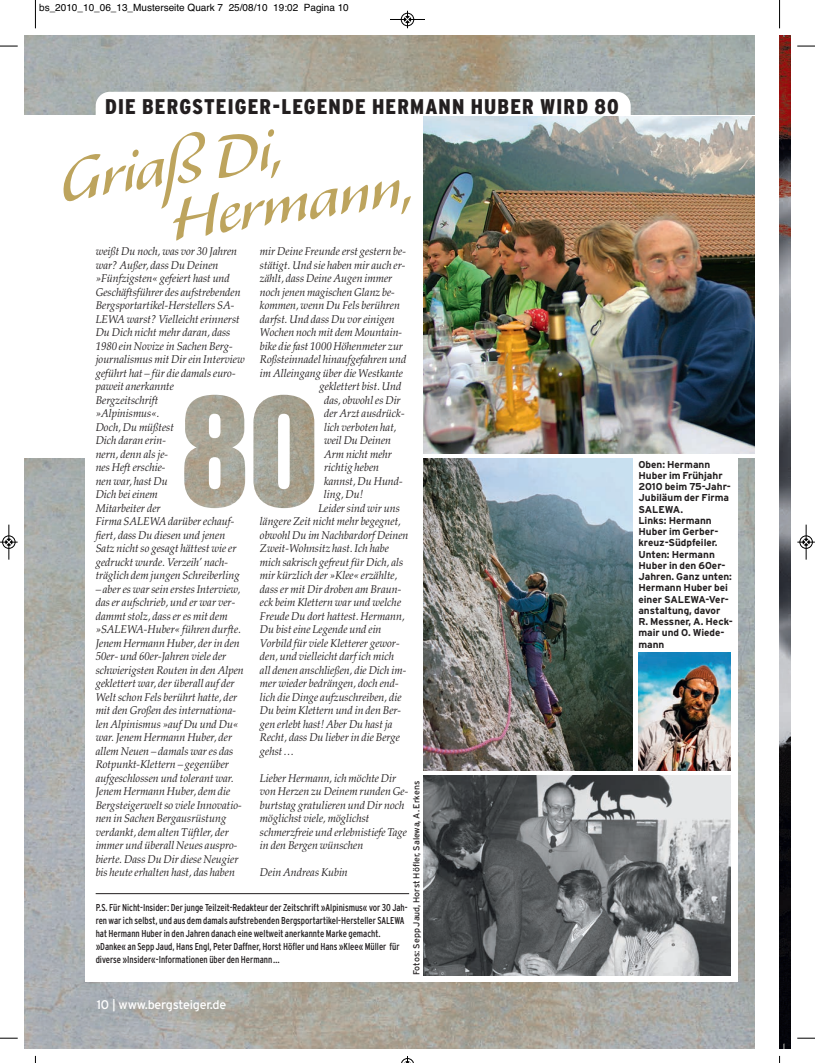
<style>
.page{position:relative;width:815px;height:1063px;background:#fff}
.page>*{position:absolute;margin:0;border:0;box-sizing:border-box;transform-origin:0 0}
.t1{font:75px/56px "Alexa";color:#bda45d}
.t2{font:900 condensed 21.25px "Interstate Plus";letter-spacing:.055em;color:#231f20}
.t3{font:12.5px "Interstate Plus";letter-spacing:-.02em;color:#fff}
.t4{font:italic 11.25px/13.5px "Palatino LT";color:#231f20;scale:.95 1}
.t5{font:condensed 10px/13.1px "Interstate Plus";color:#231f20;scale:.95 1}
.t6{font:700 10px/11.2px "Interstate Plus";color:#231f20}
.t7{font:10px "Helvetica";color:#000}
.t8{font:8.75px "Interstate Plus";color:#231f20}
</style>
<div class="page">
<img style="left:25px;top:459px;width:730px;height:590px">
<img style="left:25px;top:35px;width:730px;height:80px">
<img style="left:780px;top:35px;width:10px;height:1014px">
<div style="left:85px;top:452px;width:652px;height:529px;background:#fff"></div>
<img style="left:423px;top:775px;width:308px;height:200px">
<hr style="left:96px;top:893px;width:313px;height:1px;background:#231f20">
<img style="left:423px;top:459px;width:210px;height:312px">
<img style="left:638px;top:653px;width:93px;height:117px">
<div style="left:96px;top:92px;width:535px;height:63px;background:#fff;border-radius:14px"></div>
<img style="left:423px;top:117px;width:332px;height:336px">
<img style="left:184px;top:395px;width:130px;height:113px">
<svg style="left:35px;top:0;width:1px;height:28px"></svg>
<svg style="left:0;top:46px;width:18px;height:1px"></svg>
<svg style="left:779px;top:0;width:1px;height:28px"></svg>
<svg style="left:797px;top:46px;width:18px;height:1px"></svg>
<svg style="left:0;top:1038px;width:18px;height:1px"></svg>
<svg style="left:797px;top:1038px;width:18px;height:1px"></svg>
<hr style="left:390px;top:19px;width:35px;height:1px;background:#000">
<div style="left:401px;top:13px;width:13px;height:13px;border:1px solid #000;border-radius:50%"></div>
<svg style="left:404px;top:11px;width:7px;height:17px"></svg>
<svg style="left:401px;top:1056px;width:13px;height:7px"></svg>
<div style="left:2px;top:535px;width:14px;height:14px;border:1px solid #fff;border-radius:50%"></div>
<hr style="left:9px;top:525px;width:1px;height:35px;background:#000">
<div style="left:2px;top:536px;width:13px;height:13px;border:1px solid #000;border-radius:50%"></div>
<svg style="left:0;top:539px;width:18px;height:6px"></svg>
<div style="left:799px;top:535px;width:14px;height:14px;border:1px solid #fff;border-radius:50%"></div>
<hr style="left:806px;top:525px;width:1px;height:35px;background:#000">
<div style="left:800px;top:536px;width:13px;height:13px;border:1px solid #000;border-radius:50%"></div>
<svg style="left:797px;top:539px;width:18px;height:6px"></svg>
<p class="t7" style="left:39px;top:4px;width:311px">bs_2010_10_06_13_Musterseite Quark 7 25/08/10 19:02 Pagina 10</p>
<h2 class="t2" style="left:105px;top:99px;width:515px">DIE BERGSTEIGER-LEGENDE HERMANN HUBER WIRD 80</h2>
<h1 class="t1" style="left:157px;top:141px;width:246px;text-indent:-104px;rotate:-9deg">Griaß Di,<br>Hermann,</h1>
<p class="t4" style="left:96px;top:246px;width:158px">weißt Du noch, was vor 30 Jahren war? Außer, dass Du Deinen »Fünfzigsten« gefeiert hast und<br>Geschäftsführer des aufstrebenden<br>Bergsportartikel-Herstellers SA-<br>LEWA warst? Vielleicht erinnerst<br>Du Dich nicht mehr daran, dass<br>1980 ein Novize in Sachen Berg&shy;journalismus mit Dir ein Interview geführt hat – für die damals euro&shy;paweit anerkannte<br>Bergzeitschrift<br>»Alpinismus«.<br>Doch, Du müßtest<br>Dich daran erin-<br>nern, denn als je-<br>nes Heft erschie-<br>nen war, hast Du<br>Dich bei einem<br>Mitarbeiter der<br>Firma SALEWA darüber echauf&shy;fiert, dass Du diesen und jenen<br>Satz nicht so gesagt hättest wie er gedruckt wurde. Verzeih’ nach&shy;träglich dem jungen Schreiberling</p>
<p class="t4" style="left:96px;top:583px;width:157px">– aber es war sein erstes Interview, das er aufschrieb, und er war ver&shy;dammt stolz, dass er es mit dem »SALEWA-Huber« führen durfte.<br>Jenem Hermann Huber, der in den<br>50er- und 60er-Jahren viele der schwierigsten Routen in den Alpen geklettert war, der überall auf der<br>Welt schon Fels berührt hatte, der mit den Großen des internationa&shy;len Alpinismus »auf Du und Du« war. Jenem Hermann Huber, der allem Neuen – damals war es das<br>Rotpunkt-Klettern – gegenüber aufgeschlossen und tolerant war.<br>Jenem Hermann Huber, dem die<br>Bergsteigerwelt so viele Innovatio&shy;nen in Sachen Bergausrüstung verdankt, dem alten Tüftler, der immer und überall Neues auspro&shy;bierte. Dass Du Dir diese Neugier bis heute erhalten hast, das haben</p>
<p class="t4" style="left:260px;top:246px;width:155px">mir Deine Freunde erst gestern be-</p>
<p class="t4" style="left:260px;top:259px;width:155px">stätigt. Und sie haben mir auch er-</p>
<p class="t4" style="left:260px;top:273px;width:141px">zählt, dass Deine Augen immer</p>
<p class="t4" style="left:260px;top:286px;width:143px">noch jenen magischen Glanz be-</p>
<p class="t4" style="left:260px;top:300px;width:149px">kommen, wenn Du Fels berühren</p>
<p class="t4" style="left:260px;top:313px;width:144px">darfst. Und dass Du vor einigen</p>
<p class="t4" style="left:260px;top:327px;width:151px">Wochen noch mit dem Mountain-</p>
<p class="t4" style="left:260px;top:340px;width:152px">bike die fast 1000 Höhenmeter zur</p>
<p class="t4" style="left:260px;top:354px;width:156px">Roßsteinnadel hinaufgefahren und</p>
<p class="t4" style="left:260px;top:367px;width:152px">im Alleingang über die Westkante</p>
<p class="t4" style="left:320px;top:381px;width:88px">geklettert bist. Und</p>
<p class="t4" style="left:324px;top:394px;width:82px">das, obwohl es Dir</p>
<p class="t4" style="left:324px;top:408px;width:86px">der Arzt ausdrück-</p>
<p class="t4" style="left:324px;top:421px;width:78px">lich verboten hat,</p>
<p class="t4" style="left:324px;top:435px;width:72px">weil Du Deinen</p>
<p class="t4" style="left:324px;top:448px;width:73px">Arm nicht mehr</p>
<p class="t4" style="left:324px;top:462px;width:60px">richtig heben</p>
<p class="t4" style="left:324px;top:475px;width:84px">kannst, Du Hund-</p>
<p class="t4" style="left:324px;top:489px;width:43px">ling, Du!</p>
<p class="t4" style="left:318px;top:502px;width:87px">Leider sind wir uns</p>
<p class="t4" style="left:260px;top:516px;width:150px">längere Zeit nicht mehr begegnet,</p>
<p class="t4" style="left:260px;top:529px;width:158px">obwohl Du im Nachbardorf Deinen</p>
<p class="t4" style="left:260px;top:543px;width:137px">Zweit-Wohnsitz hast. Ich habe</p>
<p class="t4" style="left:260px;top:556px;width:152px">mich sakrisch gefreut für Dich, als</p>
<p class="t4" style="left:260px;top:570px;width:146px">mir kürzlich der »Klee« erzählte,</p>
<p class="t4" style="left:260px;top:583px;width:150px">dass er mit Dir droben am Braun-</p>
<p class="t4" style="left:260px;top:597px;width:150px">eck beim Klettern war und welche</p>
<p class="t4" style="left:260px;top:610px;width:154px">Freude Du dort hattest. Hermann,</p>
<p class="t4" style="left:260px;top:624px;width:129px">Du bist eine Legende und ein</p>
<p class="t4" style="left:260px;top:637px;width:149px">Vorbild für viele Kletterer gewor-</p>
<p class="t4" style="left:260px;top:651px;width:143px">den, und vielleicht darf ich mich</p>
<p class="t4" style="left:260px;top:664px;width:156px">all denen anschließen, die Dich im-</p>
<p class="t4" style="left:260px;top:678px;width:148px">mer wieder bedrängen, doch end-</p>
<p class="t4" style="left:260px;top:691px;width:150px">lich die Dinge aufzuschreiben, die</p>
<p class="t4" style="left:260px;top:705px;width:150px">Du beim Klettern und in den Ber-</p>
<p class="t4" style="left:260px;top:718px;width:141px">gen erlebt hast! Aber Du hast ja</p>
<p class="t4" style="left:260px;top:732px;width:149px">Recht, dass Du lieber in die Berge</p>
<p class="t4" style="left:260px;top:745px;width:38px">gehst…</p>
<p class="t4" style="left:260px;top:772px;width:158px">Lieber Hermann, ich möchte Dir von Herzen zu Deinem runden Ge&shy;burtstag gratulieren und Dir noch möglichst viele, möglichst schmerzfreie und erlebnistiefe Tage in den Bergen wünschen</p>
<p class="t4" style="left:260px;top:867px;width:94px">Dein Andreas Kubin</p>
<p class="t8" style="left:413px;top:975px;width:195px;rotate:-90deg">Fotos: Sepp Jaud, Horst Höfler, Salewa, A. Erkens</p>
<p class="t5" style="left:96px;top:902px;width:330px">P.S. Für Nicht-Insider: Der junge Teilzeit-Redakteur der Zeitschrift »Alpinismus« vor 30 Jah&shy;ren war ich selbst, und aus dem damals aufstrebenden Bergsportartikel-Hersteller SALEWA hat Hermann Huber in den Jahren danach eine weltweit anerkannte Marke gemacht. »Danke« an Sepp Jaud, Hans Engl, Peter Daffner, Horst Höfler und Hans »Klee« Müller für diverse »Insider«-Informationen über den Hermann…</p>
<p class="t3" style="left:97px;top:1000px;width:131px">10 | www.bergsteiger.de</p>
<p class="t6" style="left:638px;top:459px;width:96px">Oben: Hermann<br>Huber im Frühjahr<br>2010 beim 75-Jahr-<br>Jubiläum der Firma<br>SALEWA.<br>Links: Hermann<br>Huber im Gerber&shy;kreuz-Südpfeiler.<br>Unten: Hermann<br>Huber in den 60er-<br>Jahren. Ganz unten:<br>Hermann Huber bei einer SALEWA-Ver&shy;anstaltung, davor<br>R. Messner, A. Heck&shy;mair und O. Wiede&shy;mann</p>
</div>
